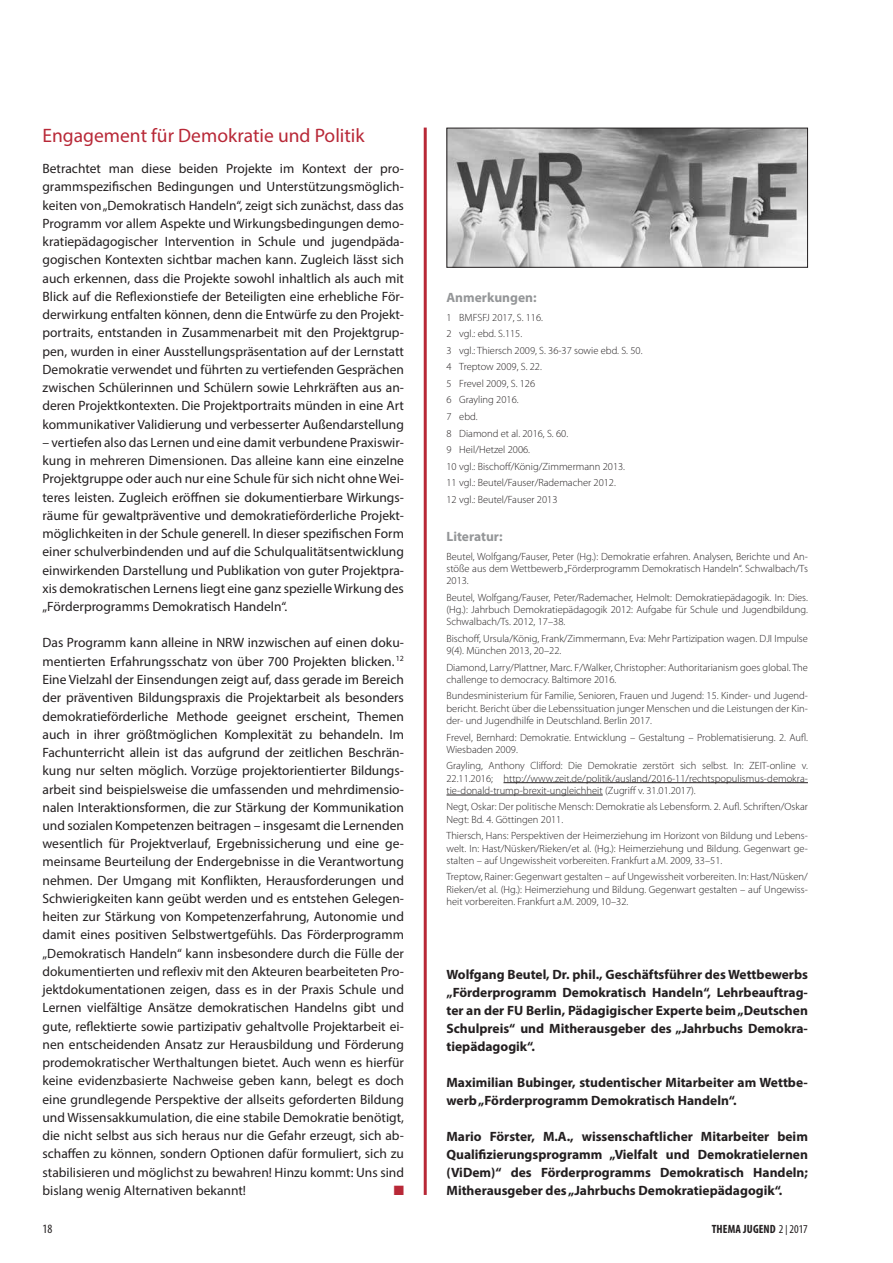
<style>
.page{position:relative;width:893px;height:1263px;background:#fff}
.page>*{position:absolute;margin:0;border:0;box-sizing:border-box;transform-origin:0 0}
.t1{font:19.5px "Myriad Pro";color:#b82837}
.t2{font:13.5px/18.3px "Myriad Pro";color:#231f20;text-align:justify}
.t3{font:700 13.5px/18px "Myriad Pro";color:#231f20;text-align:justify}
.t4{font:700 13.5px "Myriad Pro";color:#949698}
.t5{font:13.5px "Zapf Dingbats ITC";color:#b82837}
.t6{font:condensed 12.75px "Myriad Pro";color:#231f20}
.t7{font:700 condensed 12px "Myriad Pro";letter-spacing:.01em;color:#231f20}
.t8{font:300 10.5px/12.3px "Myriad Pro";color:#231f20;text-align:justify}
.s1{font-weight:400}
.s2{font-family:"Futura T";font-weight:300}
</style>
<div class="page">
<hr style="left:424px;top:128px;width:3px;height:1067px;background:#b82837">
<hr style="left:503px;top:782px;width:305px;height:1px;background:#231f20">
<hr style="left:446px;top:795px;width:157px;height:1px;background:#231f20">
<img style="left:448px;top:130px;width:358px;height:136px">
<div style="left:446px;top:128px;width:362px;height:140px;border:1px solid #231f20"></div>
<h1 class="t1" style="left:43px;top:124px;width:324px">Engagement für Demokratie und Politik</h1>
<p class="t2" style="left:43px;top:159px;width:363px">Betrachtet man diese beiden Projekte im Kontext der pro&shy;grammspezifischen Bedingungen und Unterstützungsmöglich&shy;keiten von „Demokratisch Handeln“, zeigt sich zunächst, dass das Programm vor allem Aspekte und Wirkungsbedingungen demo&shy;kratiepädagogischer Intervention in Schule und jugendpäda&shy;gogischen Kontexten sichtbar machen kann. Zugleich lässt sich auch erkennen, dass die Projekte sowohl inhaltlich als auch mit Blick auf die Reflexionstiefe der Beteiligten eine erhebliche För&shy;derwirkung entfalten können, denn die Entwürfe zu den Projekt&shy;portraits, entstanden in Zusammenarbeit mit den Projektgrup&shy;pen, wurden in einer Ausstellungspräsentation auf der Lernstatt Demokratie verwendet und führten zu vertiefenden Gesprächen zwischen Schülerinnen und Schülern sowie Lehrkräften aus an&shy;deren Projektkontexten. Die Projektportraits münden in eine Art kommunikativer Validierung und verbesserter Außendarstellung</p>
<p class="t2" style="left:43px;top:433px;width:363px">– vertiefen also das Lernen und eine damit verbundene Praxiswir&shy;kung in mehreren Dimensionen. Das alleine kann eine einzelne Projektgruppe oder auch nur eine Schule für sich nicht ohne Wei&shy;teres leisten. Zugleich eröffnen sie dokumentierbare Wirkungs&shy;räume für gewaltpräventive und demokratieförderliche Projekt&shy;möglichkeiten in der Schule generell. In dieser spezifischen Form einer schulverbindenden und auf die Schulqualitätsentwicklung einwirkenden Darstellung und Publikation von guter Projektpra&shy;xis demokratischen Lernens liegt eine ganz spezielle Wirkung des „Förderprogramms Demokratisch Handeln“.</p>
<p class="t2" style="left:43px;top:634px;width:363px">Das Programm kann alleine in NRW inzwischen auf einen doku&shy;mentierten Erfahrungsschatz von über 700 Projekten blicken. <sup>12<br></sup>Eine Vielzahl der Einsendungen zeigt auf, dass gerade im Bereich der präventiven Bildungspraxis die Projektarbeit als besonders demokratieförderliche Methode geeignet erscheint, Themen auch in ihrer größtmöglichen Komplexität zu behandeln. Im Fachunterricht allein ist das aufgrund der zeitlichen Beschrän&shy;kung nur selten möglich. Vorzüge projektorientierter Bildungs&shy;arbeit sind beispielsweise die umfassenden und mehrdimensio&shy;nalen Interaktionsformen, die zur Stärkung der Kommunikation und sozialen Kompetenzen beitragen – insgesamt die Lernenden wesentlich für Projektverlauf, Ergebnissicherung und eine ge&shy;meinsame Beurteilung der Endergebnisse in die Verantwortung nehmen. Der Umgang mit Konflikten, Herausforderungen und Schwierigkeiten kann geübt werden und es entstehen Gelegen&shy;heiten zur Stärkung von Kompetenzerfahrung, Autonomie und damit eines positiven Selbstwertgefühls. Das Förderprogramm „Demokratisch Handeln“ kann insbesondere durch die Fülle der dokumentierten und reflexiv mit den Akteuren bearbeiteten Pro&shy;jektdokumentationen zeigen, dass es in der Praxis Schule und Lernen vielfältige Ansätze demokratischen Handelns gibt und gute, reflektierte sowie partizipativ gehaltvolle Projektarbeit ei&shy;nen entscheidenden Ansatz zur Herausbildung und Förderung prodemokratischer Werthaltungen bietet. Auch wenn es hierfür keine evidenzbasierte Nachweise geben kann, belegt es doch eine grundlegende Perspektive der allseits geforderten Bildung und Wissensakkumulation, die eine stabile Demokratie benötigt, die nicht selbst aus sich heraus nur die Gefahr erzeugt, sich ab&shy;schaffen zu können, sondern Optionen dafür formuliert, sich zu stabilisieren und möglichst zu bewahren! Hinzu kommt: Uns sind bislang wenig Alternativen bekannt!</p>
<p class="t5" style="left:394px;top:1184px;width:11px">■</p>
<p class="t4" style="left:446px;top:289px;width:92px">Anmerkungen:</p>
<p class="t8" style="left:446px;top:309px;width:197px;line-height:16.5px;text-align:left">1 BMFSFJ 2017, S. 116.<br>2 vgl.: ebd. S.115.<br>3 vgl.: Thiersch 2009, S. 36-37 sowie ebd. S. 50.<br>4 Treptow 2009, S. 22.<br>5 Frevel 2009, S. 126<br>6 Grayling 2016.<br>7 ebd.<br>8 Diamond et al. 2016, S. 60.<br>9 Heil/Hetzel 2006.<br>10 vgl.: Bischoff/König/Zimmermann 2013.<br>11 vgl.: Beutel/Fauser/Rademacher 2012.<br>12 vgl.: Beutel/Fauser 2013</p>
<p class="t4" style="left:446px;top:527px;width:58px">Literatur:</p>
<p class="t8" style="left:446px;top:550px;width:363px">Beutel, Wolfgang/Fauser, Peter (Hg.): Demokratie erfahren. Analysen, Berichte und An&shy;stöße aus dem Wettbewerb „Förderprogramm Demokratisch Handeln“. Schwalbach/Ts 2013.</p>
<p class="t8" style="left:446px;top:591px;width:363px">Beutel, Wolfgang/Fauser, Peter/Rademacher, Helmolt: Demokratiepädagogik. In: Dies. (Hg.): Jahrbuch Demokratiepädagogik 2012: Aufgabe für Schule und Jugendbildung.<br>Schwalbach/Ts. 2012, 17–38.</p>
<p class="t8" style="left:446px;top:632px;width:363px">Bischoff, Ursula/König, Frank/Zimmermann, Eva: Mehr Partizipation wagen. DJI Impulse<br>9(4). München 2013, 20–22.</p>
<p class="t8" style="left:446px;top:661px;width:363px">Diamond, Larry/Plattner, Marc. F/Walker, Christopher: Authoritarianism goes global. The challenge to democracy. Baltimore 2016.</p>
<p class="t8" style="left:446px;top:690px;width:363px">Bundesministerium für Familie, Senioren, Frauen und Jugend: 15. Kinder- und Jugend&shy;bericht. Bericht über die Lebenssituation junger Menschen und die Leistungen der Kin&shy;der- und Jugendhilfe in Deutschland. Berlin 2017.</p>
<p class="t8" style="left:446px;top:731px;width:363px">Frevel, Bernhard: Demokratie. Entwicklung – Gestaltung – Problematisierung. 2. Aufl.<br>Wiesbaden 2009.</p>
<p class="t8" style="left:446px;top:759px;width:363px">Grayling, Anthony Clifford: Die Demokratie zerstört sich selbst. In: ZEIT-online v.<br>22.11.2016; http://www.zeit.de/politik/ausland/2016-11/rechtspopulismus-demokra&shy;tie-donald-trump-brexit-ungleichheit (Zugriff v. 31.01.2017).</p>
<p class="t8" style="left:446px;top:801px;width:363px">Negt, Oskar: Der politische Mensch: Demokratie als Lebensform. 2. Aufl. Schriften/Oskar<br>Negt: Bd. 4. Göttingen 2011.</p>
<p class="t8" style="left:446px;top:829px;width:363px">Thiersch, Hans: Perspektiven der Heimerziehung im Horizont von Bildung und Lebens&shy;welt. In: Hast/Nüsken/Rieken/et al. (Hg.): Heimerziehung und Bildung. Gegenwart ge&shy;stalten – auf Ungewissheit vorbereiten. Frankfurt a.M. 2009, 33–51.</p>
<p class="t8" style="left:446px;top:871px;width:363px">Treptow, Rainer: Gegenwart gestalten – auf Ungewissheit vorbereiten. In: Hast/Nüsken/ Rieken/et al. (Hg.): Heimerziehung und Bildung. Gegenwart gestalten – auf Ungewiss&shy;heit vorbereiten. Frankfurt a.M. 2009, 10–32.</p>
<p class="t3" style="left:446px;top:965px;width:363px">Wolfgang Beutel, Dr. phil., Geschäftsführer des Wettbewerbs „Förderprogramm Demokratisch Handeln“, Lehrbeauftrag&shy;ter an der FU Berlin, Pädagigischer Experte beim „Deutschen Schulpreis“ und Mitherausgeber des „Jahrbuchs Demokra&shy;tiepädagogik“.</p>
<p class="t3" style="left:446px;top:1073px;width:363px">Maximilian Bubinger, studentischer Mitarbeiter am Wettbe&shy;werb „Förderprogramm Demokratisch Handeln“.</p>
<p class="t3" style="left:446px;top:1127px;width:363px">Mario Förster, M.A., wissenschaftlicher Mitarbeiter beim Qualifizierungsprogramm „Vielfalt und Demokratielernen (ViDem)“ des Förderprogramms Demokratisch Handeln; Mitherausgeber des „Jahrbuchs Demokratiepädagogik“.</p>
<p class="t6" style="left:43px;top:1221px;width:11px">18</p>
<p class="t7" style="left:712px;top:1222px;width:98px">THEMA JUGEND <span class="s1">2</span><span class="s2">|</span><span class="s1">2017</span></p>
</div>
